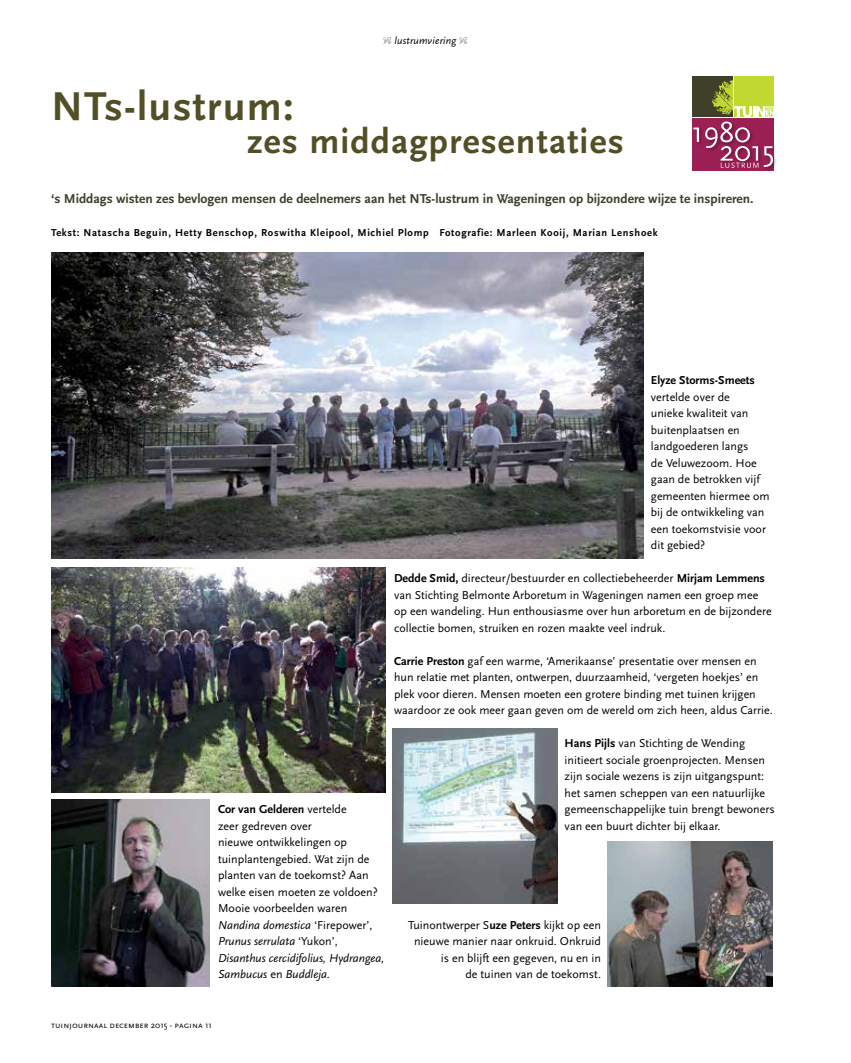
<style>
.page{position:relative;width:851px;height:1063px;background:#fff}
.page>*{position:absolute;margin:0;border:0;box-sizing:border-box;transform-origin:0 0}
.t1{font:700 42px "Scala Sans";letter-spacing:.03em;color:#524f26}
.t2{font:700 36px "Scala Sans";letter-spacing:.03em;color:#524f26}
.t3{font:700 13.5px "Scala Sans";color:#3f3e29}
.t4{font:12px/16.5px "Scala Sans";color:#000}
.t5{font:700 12px "Scala Sans";color:#000}
.t6{font:700 10.5px "Scala Sans";letter-spacing:.065em;color:#000}
.t7{font:italic 10.5px "Scala Sans";letter-spacing:.02em;color:#000}
.t8{font:9px "Scala Sans Caps";color:#000}
.s1{font-family:"Type Embellishments One Let Plain";font-style:normal}
.s2{font-weight:700}
.s3{font-style:italic}
.s4{font-family:"Scala Sans"}
</style>
<div class="page">
<div style="left:692px;top:119px;width:82px;height:52px;background:#9d2055"></div>
<div style="left:691px;top:121px;width:63px;height:32px;background:#9d2055"></div>
<div style="left:719px;top:145px;width:58px;height:27px;background:#000;opacity:.35"></div>
<div style="left:734px;top:76px;width:40px;height:41px;background:#c1d831"></div>
<div style="left:692px;top:76px;width:41px;height:41px;background:#403f2a"></div>
<svg style="left:693px;top:80px;width:81px;height:88px"></svg>
<img style="left:51px;top:567px;width:334px;height:226px">
<img style="left:51px;top:799px;width:159px;height:187px">
<img style="left:393px;top:728px;width:164px;height:176px">
<img style="left:607px;top:842px;width:165px;height:144px">
<img style="left:51px;top:252px;width:592px;height:307px">
<p class="t7" style="left:383px;top:35px;width:86px"><span class="s1">-</span> lustrumviering <span class="s1">-</span></p>
<h1 class="t1" style="left:51px;top:84px;width:244px">NTs-lustrum:</h1>
<h2 class="t2" style="left:247px;top:122px;width:378px">zes middagpresentaties</h2>
<p class="t3" style="left:51px;top:191px;width:704px">‘s Middags wisten zes bevlogen mensen de deelnemers aan het NTs-lustrum in Wageningen op bijzondere wijze te inspireren.</p>
<p class="t6" style="left:51px;top:226px;width:608px">Tekst: Natascha Beguin, Hetty Benschop, Roswitha Kleipool, Michiel Plomp Fotografie: Marleen Kooij, Marian Lenshoek</p>
<p class="t4" style="left:218px;top:801px;width:168px"><span class="s2">Cor van Gelderen</span> vertelde<br>zeer gedreven over<br>nieuwe ontwikkelingen op tuinplantengebied. Wat zijn de planten van de toekomst? Aan welke eisen moeten ze voldoen?<br>Mooie voorbeelden waren<br><span class="s3">Nandina domestica</span> ‘Firepower’,<br><span class="s3">Prunus serrulata</span> ‘Yukon’,<br><span class="s3">Disanthus cercidifolius, Hydrangea,<br>Sambucus</span> en <span class="s3">Buddleja.</span></p>
<p class="t5" style="left:650px;top:374px;width:106px">Elyze Storms-Smeets</p>
<p class="t4" style="left:650px;top:389px;width:120px">vertelde over de<br>unieke kwaliteit van buitenplaatsen en landgoederen langs<br>de Veluwezoom. Hoe gaan de betrokken vijf gemeenten hiermee om bij de ontwikkeling van een toekomstvisie voor dit gebied?</p>
<p class="t4" style="left:394px;top:570px;width:379px"><span class="s2">Dedde Smid,</span> directeur/bestuurder en collectiebeheerder <span class="s2">Mirjam Lemmens </span>van Stichting Belmonte Arboretum in Wageningen namen een groep mee op een wandeling. Hun enthousiasme over hun arboretum en de bijzondere collectie bomen, struiken en rozen maakte veel indruk.</p>
<p class="t4" style="left:394px;top:653px;width:380px"><span class="s2">Carrie Preston</span> gaf een warme, ‘Amerikaanse’ presentatie over mensen en hun relatie met planten, ontwerpen, duurzaamheid, ‘vergeten hoekjes’ en plek voor dieren. Mensen moeten een grotere binding met tuinen krijgen waardoor ze ook meer gaan geven om de wereld om zich heen, aldus Carrie.</p>
<p class="t4" style="left:564px;top:735px;width:211px"><span class="s2">Hans Pijls</span> van Stichting de Wending initieert sociale groenprojecten. Mensen zijn sociale wezens is zijn uitgangspunt: het samen scheppen van een natuurlijke gemeenschappelijke tuin brengt bewoners van een buurt dichter bij elkaar.</p>
<p class="t4" style="left:408px;top:917px;width:194px;text-align:right">Tuinontwerper S<span class="s2">uze Peters</span> kijkt op een nieuwe manier naar onkruid. Onkruid is en blijft een gegeven, nu en in<br>de tuinen van de toekomst.</p>
<p class="t8" style="left:51px;top:1020px;width:162px">tuinjournaal december <span class="s4">2015</span> - pagina <span class="s4">11</span></p>
</div>
